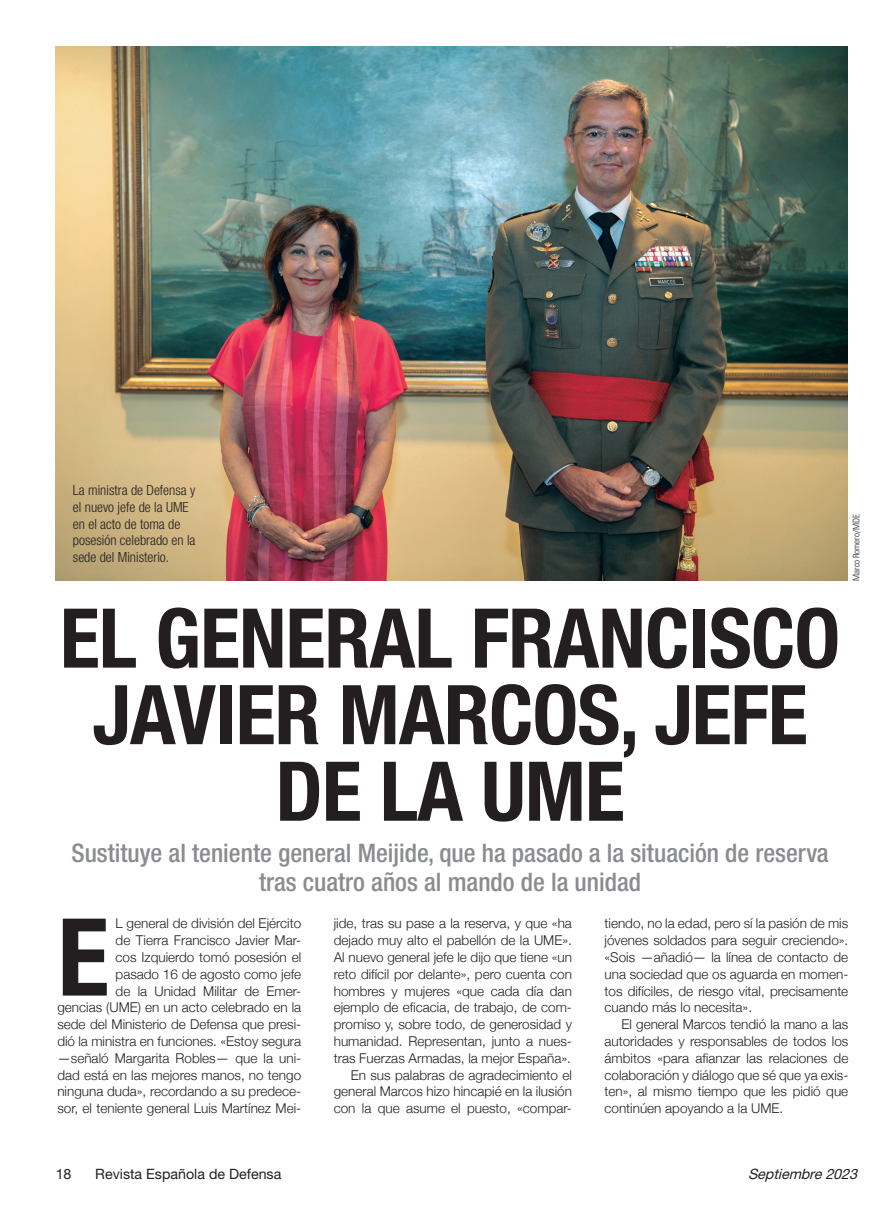
<style>
.page{position:relative;width:893px;height:1217px;background:#fff}
.page>*{position:absolute;margin:0;border:0;box-sizing:border-box;transform-origin:0 0}
.Coro-Texto{font:700 condensed 107.55px "Helvetica Neue";color:#231f20}
.Título_B{font:700 condensed 82.5px/76.5px "Helvetica Neue";letter-spacing:-.01em;color:#231f20;text-align:center}
.Título_B-2{font:500 condensed 25.5px/28.5px "Helvetica Neue";color:#8a8c8f;text-align:center}
.t1{font:14.25px "Helvetica Neue";color:#231f20}
.t2{font:italic 14.25px "Helvetica Neue";color:#231f20}
.Título_B-3{font:300 condensed 13.95px/16.5px "Helvetica Neue";color:#231f20}
.Coro-Texto-2{font:300 13.5px/16.8px "Helvetica Neue";color:#231f20;text-align:justify}
.Crédito_foto{font:300 condensed 9px "Univers";letter-spacing:-.005em;color:#231f20}
</style>
<div class="page">
<img style="left:56px;top:46px;width:792px;height:534px">
<p class="Título_B-3" style="left:73px;top:482px;width:124px">La ministra de Defensa y el nuevo jefe de la UME en el acto de toma de posesión celebrado en la sede del Ministerio.</p>
<p class="Crédito_foto" style="left:851px;top:580px;width:68px;rotate:-90deg">Marco Romero/MDE</p>
<p class="Título_B" style="left:60px;top:594px;width:782px">EL GENERAL FRANCISCO<br>JAVIER MARCOS, JEFE<br>DE LA UME</p>
<p class="Título_B-2" style="left:71px;top:838px;width:759px">Sustituye al teniente general Meijide, que ha pasado a la situación de reserva tras cuatro años al mando de la unidad</p>
<p class="Coro-Texto-2" style="left:334px;top:913px;width:240px">jide, tras su pase a la reserva, y que «ha dejado muy alto el pabellón de la UME».<br>Al nuevo general jefe le dijo que tiene «un reto difícil por delante», pero cuenta con hombres y mujeres «que cada día dan ejemplo de eficacia, de trabajo, de com&shy;promiso y, sobre todo, de generosidad y humanidad. Representan, junto a nues&shy;tras Fuerzas Armadas, la mejor España».</p>
<p class="Coro-Texto-2" style="left:334px;top:1065px;width:240px;text-indent:17px">En sus palabras de agradecimiento el general Marcos hizo hincapié en la ilusión con la que asume el puesto, «compar-</p>
<p class="Coro-Texto-2" style="left:57px;top:913px;width:245px;text-align:right">L general de división del Ejército<br>de Tierra Francisco Javier Mar-<br>cos Izquierdo tomó posesión el<br>pasado 16 de agosto como jefe<br>de la Unidad Militar de Emer-<br>gencias (UME) en un acto celebrado en la sede del Ministerio de Defensa que presi&shy;dió la ministra en funciones. «Estoy segura —señaló Margarita Robles— que la uni&shy;dad está en las mejores manos, no tengo ninguna duda», recordando a su predece&shy;sor, el teniente general Luis Martínez Mei-</p>
<p class="Coro-Texto-2" style="left:604px;top:913px;width:245px">tiendo, no la edad, pero sí la pasión de mis jóvenes soldados para seguir creciendo». «Sois —añadió— la línea de contacto de una sociedad que os aguarda en momen&shy;tos difíciles, de riesgo vital, precisamente cuando más lo necesita».</p>
<p class="Coro-Texto-2" style="left:604px;top:1014px;width:245px;text-indent:17px">El general Marcos tendió la mano a las autoridades y responsables de todos los ámbitos «para afianzar las relaciones de colaboración y diálogo que sé que ya exis&shy;ten», al mismo tiempo que les pidió que continúen apoyando a la UME.</p>
<p class="Coro-Texto" style="left:57px;top:891px;width:53px">E</p>
<p class="t1" style="left:56px;top:1164px;width:17px">18</p>
<p class="t1" style="left:95px;top:1164px;width:188px">Revista Española de Defensa</p>
<p class="t2" style="left:748px;top:1164px;width:115px">Septiembre2023</p>
</div>
